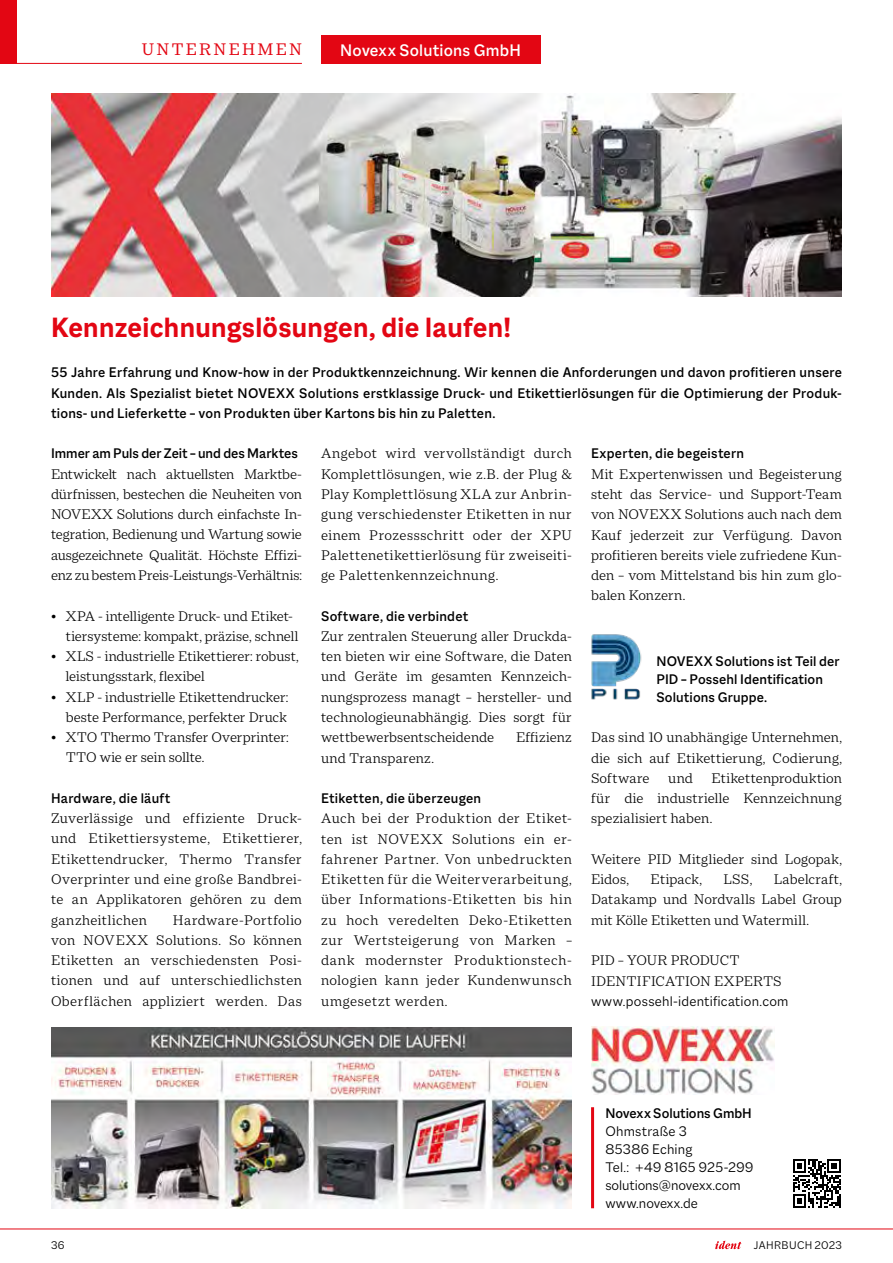
<style>
.page{position:relative;width:893px;height:1263px;background:#fff}
.page>*{position:absolute;margin:0;border:0;box-sizing:border-box;transform-origin:0 0}
.t1{font:700 30px "Macklin Sans";letter-spacing:.01em;color:#e30613}
.t2{font:500 18px "Macklin Sans";letter-spacing:.01em;color:#fff}
.t3{font:18px "Macklin Text";letter-spacing:.12em;color:#e30613}
.t4{font:300 15px/20.2px "Macklin Text";letter-spacing:.005em;color:#000;text-align:justify}
.t5{font:500 15px/20.2px "Macklin Sans";letter-spacing:.01em;color:#000;text-align:justify}
.t6{font:300 15px/18px "Macklin Sans";letter-spacing:.015em;color:#000}
.t7{font:300 12px "Macklin Sans";letter-spacing:.035em;color:#000}
</style>
<div class="page">
<div style="left:321px;top:35px;width:219px;height:29px;background:#e30613"></div>
<hr style="left:591px;top:1107px;width:3px;height:101px;background:#e30613">
<svg style="left:793px;top:1159px;width:48px;height:48px"></svg>
<img style="left:591px;top:1026px;width:183px;height:69px">
<img style="left:51px;top:94px;width:791px;height:202px">
<img style="left:51px;top:1027px;width:521px;height:181px">
<img style="left:591px;top:634px;width:51px;height:66px">
<div style="left:0;top:0;width:17px;height:64px;background:#e30613"></div>
<hr style="left:0;top:1228px;width:893px;height:1px;background:#e30613">
<svg style="left:715px;top:1240px;width:26px;height:9px"></svg>
<hr style="left:0;top:63px;width:302px;height:1px;background:#e30613">
<p class="t3" style="left:142px;top:39px;width:162px">UNTERNEHMEN</p>
<p class="t2" style="left:340px;top:40px;width:182px">Novexx Solutions GmbH</p>
<h1 class="t1" style="left:51px;top:310px;width:462px">Kennzeichnungslösungen, die laufen!</h1>
<p class="t5" style="left:51px;top:362px;width:792px">55 Jahre Erfahrung und Know-how in der Produktkennzeichnung. Wir kennen die Anforderungen und davon profitieren unsere Kunden. Als Spezialist bietet NOVEXX Solutions erstklassige Druck- und Etikettierlösungen für die Optimierung der Produk&shy;tions- und Lieferkette – von Produkten über Kartons bis hin zu Paletten.</p>
<p class="t5" style="left:591px;top:443px;width:155px">Experten, die begeistern</p>
<p class="t4" style="left:591px;top:464px;width:252px">Mit Expertenwissen und Begeisterung steht das Service- und Support-Team von NOVEXX Solutions auch nach dem Kauf jederzeit zur Verfügung. Davon profitieren bereits viele zufriedene Kun&shy;den – vom Mittelstand bis hin zum glo&shy;balen Konzern.</p>
<p class="t5" style="left:51px;top:443px;width:248px">Immer am Puls der Zeit – und des Marktes</p>
<p class="t4" style="left:51px;top:463px;width:252px">Entwickelt nach aktuellsten Marktbe&shy;dürfnissen, bestechen die Neuheiten von NOVEXX Solutions durch einfachste In&shy;tegration, Bedienung und Wartung sowie ausgezeichnete Qualität. Höchste Effizi&shy;enz zu bestem Preis-Leistungs-Verhältnis:</p>
<p class="t4" style="left:66px;top:605px;width:234px;text-indent:-15px">• XPA - intelligente Druck- und Etiket&shy;tiersysteme: kompakt, präzise, schnell</p>
<p class="t4" style="left:66px;top:646px;width:234px;text-indent:-15px">• XLS - industrielle Etikettierer: robust, leistungsstark, flexibel</p>
<p class="t4" style="left:51px;top:686px;width:239px;text-align:right">• XLP - industrielle Etikettendrucker: beste Performance, perfekter Druck</p>
<p class="t4" style="left:66px;top:727px;width:224px;text-indent:-15px">• XTO Thermo Transfer Overprinter:<br>TTO wie er sein sollte.</p>
<p class="t5" style="left:51px;top:788px;width:121px">Hardware, die läuft</p>
<p class="t4" style="left:51px;top:808px;width:252px">Zuverlässige und effiziente Druck&shy;und Etikettiersysteme, Etikettierer, Etikettendrucker, Thermo Transfer Overprinter und eine große Bandbrei&shy;te an Applikatoren gehören zu dem ganzheitlichen</p>
<p class="t4" style="left:321px;top:443px;width:252px">Angebot wird vervollständigt durch Komplettlösungen, wie z.B. der Plug &amp; Play Komplettlösung XLA zur Anbrin&shy;gung verschiedenster Etiketten in nur einem Prozessschritt oder der XPU Palettenetikettierlösung für zweiseiti&shy;ge Palettenkennzeichnung.</p>
<p class="t5" style="left:321px;top:605px;width:149px">Software, die verbindet</p>
<p class="t4" style="left:321px;top:626px;width:252px">Zur zentralen Steuerung aller Druckda&shy;ten bieten wir eine Software, die Daten und Geräte im gesamten Kennzeich&shy;nungsprozess managt – hersteller- und technologieunabhängig. Dies sorgt für wettbewerbsentscheidende</p>
<p class="t5" style="left:656px;top:652px;width:185px;line-height:18px;text-align:left">NOVEXX Solutions ist Teil der<br>PID – Possehl Identification<br>Solutions Gruppe.</p>
<p class="t4" style="left:516px;top:727px;width:57px">Effizienz</p>
<p class="t4" style="left:591px;top:727px;width:252px">Das sind 10 unabhängige Unternehmen, die sich auf Etikettierung, Codierung, Software und Etikettenproduktion für die industrielle Kennzeichnung spezialisiert haben.</p>
<p class="t4" style="left:591px;top:849px;width:252px">Weitere PID Mitglieder sind Logopak,<br>Eidos,</p>
<p class="t4" style="left:321px;top:747px;width:114px">und Transparenz.</p>
<p class="t5" style="left:321px;top:788px;width:162px">Etiketten, die überzeugen</p>
<p class="t4" style="left:321px;top:808px;width:252px">Auch bei der Produktion der Etiket&shy;ten ist NOVEXX Solutions ein er&shy;fahrener Partner. Von unbedruckten Etiketten für die Weiterverarbeitung, über Informations-Etiketten bis hin zu hoch veredelten Deko-Etiketten zur Wertsteigerung von Marken – dank modernster Produktionstech&shy;nologien kann jeder Kundenwunsch umgesetzt werden.</p>
<p class="t4" style="left:651px;top:869px;width:53px">Etipack,</p>
<p class="t4" style="left:724px;top:869px;width:30px">LSS,</p>
<p class="t4" style="left:591px;top:869px;width:252px;text-indent:183px">Labelcraft, Datakamp und Nordvalls Label Group mit Kölle Etiketten und Watermill.</p>
<p class="t4" style="left:591px;top:950px;width:192px">PID – YOUR PRODUCT<br>IDENTIFICATION EXPERTS</p>
<p class="t6" style="left:591px;top:992px;width:199px">www.possehl-identification.com</p>
<p class="t4" style="left:51px;top:909px;width:252px;text-indent:122px">Hardware-Portfolio von NOVEXX Solutions. So können Etiketten an verschiedensten Posi&shy;tionen und auf unterschiedlichsten Oberflächen appliziert werden. Das</p>
<p class="t5" style="left:605px;top:1103px;width:148px">Novexx Solutions GmbH</p>
<p class="t6" style="left:605px;top:1122px;width:150px">Ohmstraße 3<br>85386 Eching<br>Tel.: +49 8165 925-299 solutions@novexx.com www.novexx.de</p>
<p class="t7" style="left:51px;top:1238px;width:15px">36</p>
<p class="t7" style="left:754px;top:1238px;width:89px">JAHRBUCH 2023</p>
</div>
